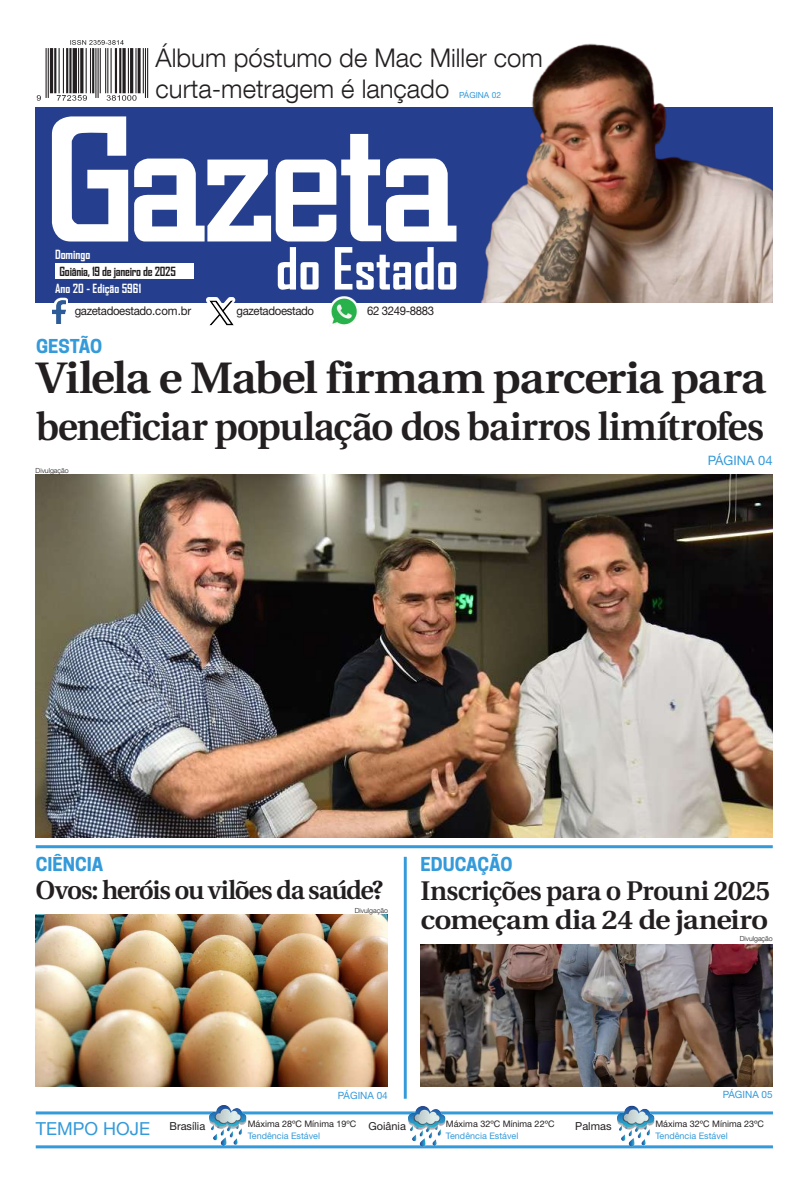
<style>
.page{position:relative;width:808px;height:1191px;background:#fff}
.page>*{position:absolute;margin:0;border:0;box-sizing:border-box;transform-origin:0 0}
.t1{font:700 55.6px "Agency FB";color:#fff}
.t2{font:600 44px "Utopia";letter-spacing:-.03em;color:#231f20;scale:1.06 1}
.t3{font:600 39px "Utopia";letter-spacing:-.035em;color:#231f20}
.t4{font:600 26.9px/29px "Utopia";letter-spacing:-.025em;color:#231f20}
.t5{font:600 26px "Utopia";letter-spacing:-.045em;color:#231f20}
.t6{font:300 25.7px/31px "Helvetica Neue LT Com";color:#231f20}
.t7{font:700 18px "Cooper Hewitt";color:#349ada}
.t8{font:18px "Helvetica Neue LT Std";color:#349ada}
.t9{font:13px "Helvetica Neue LT Std";color:#349ada}
.t10{font:700 12.1px "Agency FB";letter-spacing:-.02em;color:#231f20}
.t11{font:700 12.1px "Agency FB";color:#fff}
.t12{font:12px "Helvetica Neue LT Std";letter-spacing:-.03em;color:#231f20;scale:.95 1}
.t13{font:11px "Helvetica Neue LT Std";color:#231f20}
.t14{font:10px "Helvetica Neue LT Std";color:#349ada}
.t15{font:9px "Helvetica Neue LT Std";color:#231f20}
.t16{font:9px "Helvetica Neue LT Std";color:#349ada}
.t17{font:8.4px "Helvetica Neue LT Std";color:#349ada}
.t18{font:300 7px "Helvetica Neue LT Com";color:#231f20}
.s1{font-size:11px}
</style>
<div class="page">
<div style="left:35px;top:107px;width:737px;height:196px;background:#253f8e"></div>
<svg style="left:52px;top:116px;width:76px;height:125px"></svg>
<svg style="left:134px;top:134px;width:312px;height:107px"></svg>
<div style="left:55px;top:263px;width:138px;height:16px;background:#fff"></div>
<svg style="left:56px;top:297px;width:12px;height:17px"></svg>
<img style="left:52px;top:300px;width:13px;height:24px">
<img style="left:36px;top:40px;width:112px;height:61px">
<img style="left:331px;top:296px;width:26px;height:29px">
<img style="left:446px;top:43px;width:327px;height:260px">
<svg style="left:206px;top:297px;width:30px;height:29px"></svg>
<img style="left:206px;top:299px;width:28px;height:26px">
<hr style="left:36px;top:1111px;width:737px;height:3px;background:#349ada">
<hr style="left:36px;top:1145px;width:737px;height:3px;background:#349ada">
<img style="left:409px;top:1106px;width:37px;height:41px">
<img style="left:210px;top:1106px;width:37px;height:40px">
<img style="left:618px;top:1106px;width:37px;height:40px">
<hr style="left:404px;top:856px;width:3px;height:242px;background:#349ada">
<hr style="left:36px;top:845px;width:737px;height:3px;background:#349ada">
<img style="left:420px;top:944px;width:353px;height:142px">
<img style="left:36px;top:914px;width:352px;height:172px">
<img style="left:36px;top:475px;width:737px;height:363px">
<h3 class="t6" style="left:156px;top:41px;width:389px">Álbum póstumo de Mac Miller com curta-metragem é lançado</h3>
<p class="t17" style="left:459px;top:90px;width:43px">PÁGINA 02</p>
<h3 class="t11" style="left:55px;top:247px;width:37px">Domingo</h3>
<h3 class="t10" style="left:60px;top:264px;width:118px">Goiânia, 19 de janeiro de 2025</h3>
<h3 class="t11" style="left:55px;top:281px;width:88px">Ano 20 - Edição 5961</h3>
<h1 class="t1" style="left:276px;top:234px;width:184px">do Estado</h1>
<h3 class="t12" style="left:75px;top:304px;width:124px">gazetadoestado.com.br</h3>
<h3 class="t12" style="left:236px;top:304px;width:83px">gazetadoestado</h3>
<h3 class="t12" style="left:367px;top:303px;width:72px">62 3249-8883</h3>
<h3 class="t7" style="left:36px;top:335px;width:68px">GESTÃO</h3>
<h2 class="t2" style="left:36px;top:353px;width:690px">Vilela e Mabel firmam parceria para</h2>
<h3 class="t3" style="left:36px;top:404px;width:729px">beneficiar população dos bairros limítrofes</h3>
<p class="t18" style="left:36px;top:466px;width:35px">Divulgação</p>
<h3 class="t9" style="left:708px;top:453px;width:66px">PÁGINA 04</h3>
<h3 class="t7" style="left:36px;top:854px;width:69px">CIÊNCIA</h3>
<h3 class="t7" style="left:420px;top:854px;width:93px">EDUCAÇÃO</h3>
<h3 class="t4" style="left:420px;top:876px;width:351px">Inscrições para o Prouni 2025 começam dia 24 de janeiro</h3>
<h3 class="t5" style="left:36px;top:875px;width:349px">Ovos: heróis ou vilões da saúde?</h3>
<p class="t18" style="left:355px;top:906px;width:35px">Divulgação</p>
<p class="t18" style="left:740px;top:934px;width:35px">Divulgação</p>
<p class="t14" style="left:338px;top:1089px;width:51px">PÁGINA 04</p>
<p class="t14" style="left:723px;top:1088px;width:51px">PÁGINA 05</p>
<h3 class="t8" style="left:36px;top:1117px;width:171px">TEMPO HOJE <sup>Brasília</sup></h3>
<p class="t15" style="left:248px;top:1118px;width:160px">Máxima 28ºC Mínima 19ºC <span class="s1">Goiânia</span></p>
<p class="t13" style="left:575px;top:1119px;width:38px">Palmas</p>
<p class="t16" style="left:248px;top:1130px;width:74px">Tendência Estável</p>
<p class="t15" style="left:446px;top:1118px;width:110px">Máxima 32ºC Mínima 22ºC</p>
<p class="t16" style="left:446px;top:1130px;width:74px">Tendência Estável</p>
<p class="t15" style="left:655px;top:1118px;width:110px">Máxima 32ºC Mínima 23ºC</p>
<p class="t16" style="left:655px;top:1130px;width:74px">Tendência Estável</p>
</div>
